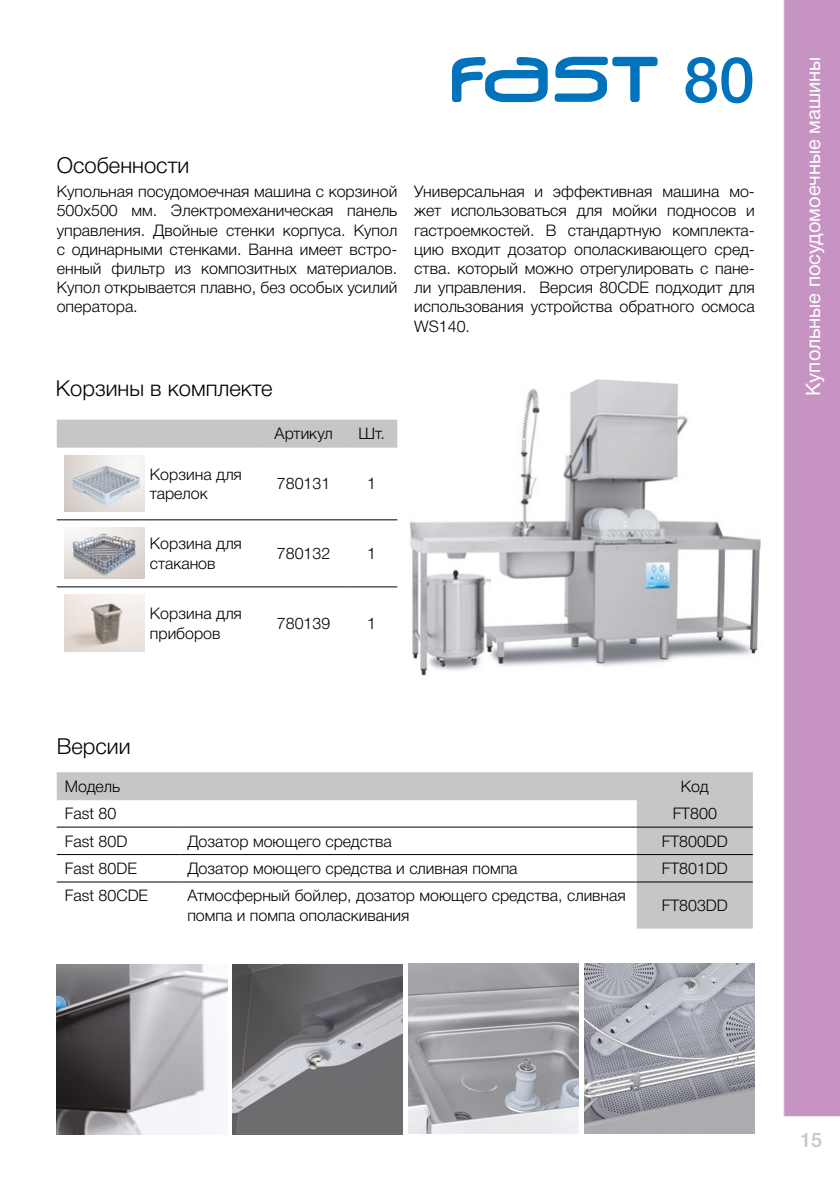
<style>
.page{position:relative;width:840px;height:1191px;background:#fff}
.page>*{position:absolute;margin:0;border:0;box-sizing:border-box;transform-origin:0 0}
.t1{font:500 64px "Helvetica Neue Cyr";color:#0073bc}
.t2{font:300 22px "Helvetica Neue Cyr";color:#000}
.t3{font:20px "Helvetica Neue Cyr";color:#fff}
.t4{font:500 20px "Helvetica Neue Cyr";color:#c6c6c6}
.t5{font:300 16px/19.2px "Helvetica Neue Cyr";color:#000}
</style>
<div class="page">
<div style="left:783px;top:0;width:56px;height:1117px;background:#c693c2"></div>
<svg style="left:452px;top:57px;width:95px;height:45px"></svg>
<svg style="left:554px;top:57px;width:103px;height:45px"></svg>
<img style="left:410px;top:379px;width:351px;height:297px">
<svg style="left:57px;top:772px;width:695px;height:156px"></svg>
<hr style="left:57px;top:799px;width:122px;height:1px;background:#c6c6c6">
<hr style="left:179px;top:799px;width:457px;height:1px;background:#c6c6c6">
<hr style="left:636px;top:799px;width:116px;height:1px;background:#c6c6c6">
<hr style="left:57px;top:826px;width:122px;height:1px;background:#000">
<hr style="left:179px;top:826px;width:457px;height:1px;background:#000">
<hr style="left:636px;top:826px;width:116px;height:1px;background:#000">
<hr style="left:57px;top:854px;width:122px;height:1px;background:#000">
<hr style="left:179px;top:854px;width:457px;height:1px;background:#000">
<hr style="left:636px;top:854px;width:116px;height:1px;background:#000">
<hr style="left:57px;top:881px;width:122px;height:1px;background:#000">
<hr style="left:179px;top:881px;width:457px;height:1px;background:#000">
<hr style="left:636px;top:881px;width:116px;height:1px;background:#000">
<img style="left:57px;top:964px;width:170px;height:170px">
<img style="left:232px;top:964px;width:171px;height:170px">
<img style="left:408px;top:963px;width:170px;height:170px">
<img style="left:584px;top:963px;width:170px;height:170px">
<div style="left:57px;top:420px;width:340px;height:26px;background:#c6c6c6"></div>
<hr style="left:57px;top:446px;width:85px;height:1px;background:#c6c6c6">
<hr style="left:142px;top:446px;width:119px;height:1px;background:#c6c6c6">
<hr style="left:261px;top:446px;width:85px;height:1px;background:#c6c6c6">
<hr style="left:346px;top:446px;width:51px;height:1px;background:#c6c6c6">
<hr style="left:57px;top:519px;width:85px;height:1px;background:#000">
<hr style="left:142px;top:519px;width:119px;height:1px;background:#000">
<hr style="left:261px;top:519px;width:85px;height:1px;background:#000">
<hr style="left:346px;top:519px;width:51px;height:1px;background:#000">
<hr style="left:57px;top:586px;width:85px;height:1px;background:#000">
<hr style="left:142px;top:586px;width:119px;height:1px;background:#000">
<hr style="left:261px;top:586px;width:85px;height:1px;background:#000">
<hr style="left:346px;top:586px;width:51px;height:1px;background:#000">
<img style="left:65px;top:455px;width:79px;height:57px">
<img style="left:65px;top:528px;width:79px;height:51px">
<img style="left:65px;top:595px;width:79px;height:56px">
<h2 class="t2" style="left:57px;top:153px;width:134px">Особенности</h2>
<h1 class="t1" style="left:683px;top:45px;width:73px">80</h1>
<p class="t5" style="left:57px;top:182px;width:342px;text-align:justify">Купольная посудомоечная машина с корзиной 500х500 мм. Электромеханическая панель управления. Двойные стенки корпуса. Купол с одинарными стенками. Ванна имеет встро&shy;енный фильтр из композитных материалов.<br>Купол открывается плавно, без особых усилий оператора.</p>
<p class="t5" style="left:414px;top:182px;width:342px;text-align:justify">Универсальная и эффективная машина мо&shy;жет использоваться для мойки подносов и гастроемкостей. В стандартную комплекта&shy;цию входит дозатор ополаскивающего сред&shy;ства. который можно отрегулировать с пане&shy;ли управления. Версия 80CDE подходит для использования устройства обратного осмоса WS140.</p>
<h2 class="t2" style="left:56px;top:376px;width:218px">Корзины в комплекте</h2>
<p class="t5" style="left:274px;top:424px;width:59px">Артикул</p>
<p class="t5" style="left:358px;top:424px;width:28px">Шт.</p>
<p class="t5" style="left:150px;top:464px;width:93px">Корзина для тарелок</p>
<p class="t5" style="left:277px;top:474px;width:55px">780131</p>
<p class="t5" style="left:367px;top:474px;width:10px">1</p>
<p class="t5" style="left:150px;top:534px;width:93px">Корзина для стаканов</p>
<p class="t5" style="left:277px;top:544px;width:55px">780132</p>
<p class="t5" style="left:367px;top:544px;width:10px">1</p>
<p class="t5" style="left:150px;top:604px;width:93px">Корзина для приборов</p>
<p class="t5" style="left:277px;top:614px;width:55px">780139</p>
<p class="t5" style="left:367px;top:614px;width:10px">1</p>
<h2 class="t2" style="left:57px;top:734px;width:75px">Версии</h2>
<p class="t5" style="left:65px;top:776px;width:57px">Модель</p>
<p class="t5" style="left:680px;top:776px;width:29px">Код</p>
<p class="t5" style="left:65px;top:804px;width:53px">Fast 80</p>
<p class="t5" style="left:672px;top:804px;width:46px">FT800</p>
<p class="t5" style="left:65px;top:831px;width:64px">Fast 80D</p>
<p class="t5" style="left:187px;top:831px;width:206px">Дозатор моющего средства</p>
<p class="t5" style="left:661px;top:831px;width:68px">FT800DD</p>
<p class="t5" style="left:65px;top:859px;width:74px">Fast 80DE</p>
<p class="t5" style="left:187px;top:859px;width:331px">Дозатор моющего средства и сливная помпа</p>
<p class="t5" style="left:661px;top:859px;width:68px">FT801DD</p>
<p class="t5" style="left:65px;top:886px;width:85px">Fast 80CDE</p>
<p class="t5" style="left:187px;top:886px;width:439px">Атмосферный бойлер, дозатор моющего средства, сливная помпа и помпа ополаскивания</p>
<p class="t5" style="left:661px;top:896px;width:68px">FT803DD</p>
<p class="t3" style="left:801px;top:396px;width:341px;rotate:-90deg">Купольные посудомоечные машины</p>
<p class="t4" style="left:799px;top:1129px;width:24px">15</p>
</div>
